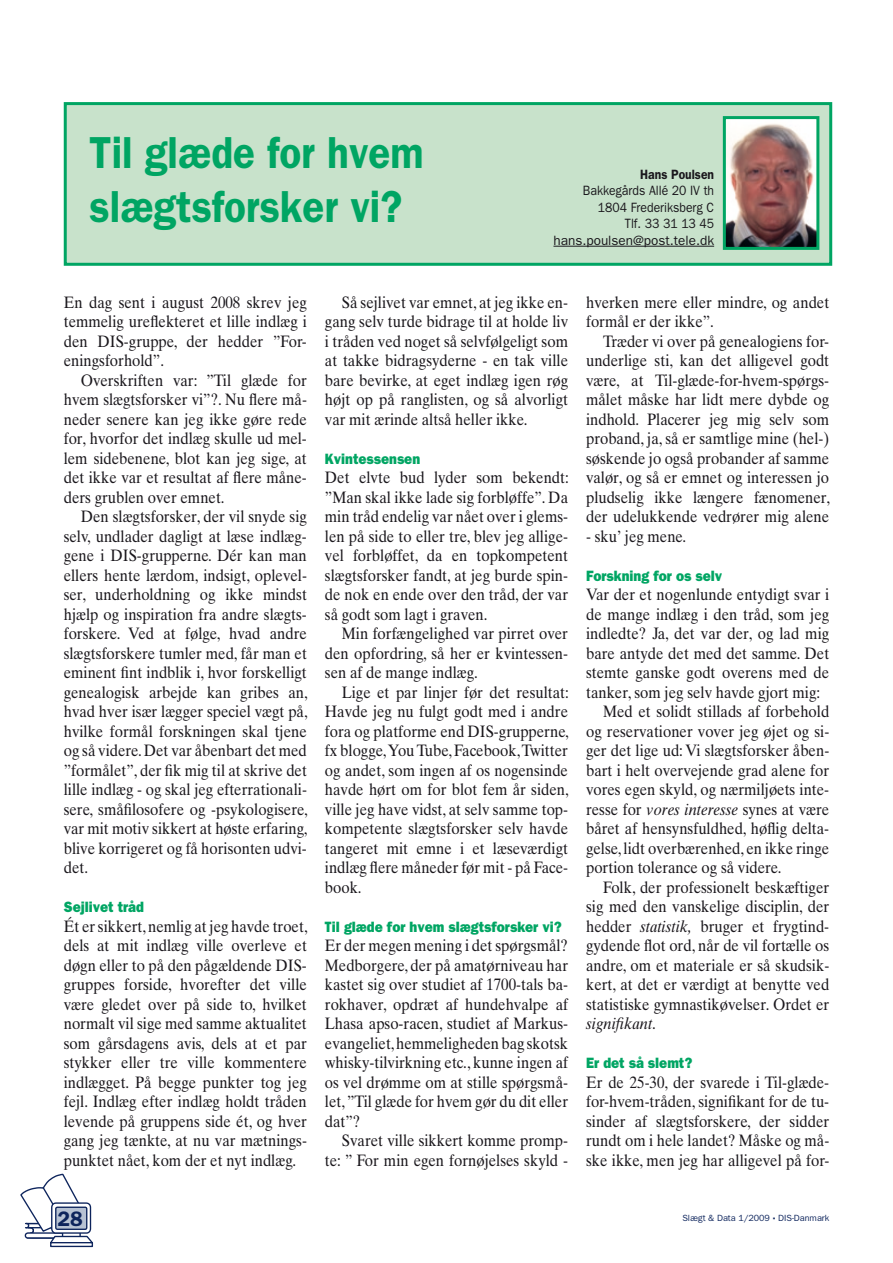
<style>
.page{position:relative;width:893px;height:1263px;background:#fff}
.page>*{position:absolute;margin:0;border:0;box-sizing:border-box;transform-origin:0 0}
.t1{font:600 45px/54px "Franklin Gothic";color:#00a563;scale:.9 1}
.t2{font:600 21px "Franklin Gothic";color:#0d245c}
.t3{font:16.5px/19.5px "Times Ten";color:#1a171c;text-align:justify;scale:.9 1}
.t4{font:italic 16.5px "Times Ten";color:#1a171c;scale:.9 1}
.t5{font:800 15px "Franklin Gothic";color:#00a563;scale:.9 1}
.t6{font:13.5px/16.5px "Franklin Gothic";color:#1a171c;text-align:right;scale:.9 1}
.t7{font:600 13.5px "Franklin Gothic";color:#1a171c;scale:.9 1}
.t8{font:9px "Franklin Gothic";color:#0d245c}
.s1{font-style:italic}
.s2{font-style:normal}
.s3{font-weight:800}
</style>
<div class="page">
<svg style="left:20px;top:1174px;width:73px;height:73px"></svg>
<div style="left:64px;top:102px;width:768px;height:164px;background:#c8e2cb;border:3px solid #00a563"></div>
<hr style="left:553px;top:246px;width:161px;height:1px;background:#1a171c">
<img style="left:727px;top:120px;width:88px;height:126px">
<div style="left:723px;top:116px;width:96px;height:134px;border:3px solid #00a563"></div>
<h1 class="t1" style="left:90px;top:125px;width:373px">Til glæde for hvem slægtsforsker vi?</h1>
<p class="t7" style="left:640px;top:166px;width:84px">Hans Poulsen</p>
<p class="t6" style="left:553px;top:182px;width:180px">Bakkegårds Allé 20 IV th<br>1804 Frederiksberg C<br>Tlf. 33 31 13 45 hans.poulsen@post.tele.dk</p>
<p class="t3" style="left:64px;top:292px;width:272px">En dag sent i august 2008 skrev jeg temmelig ureflekteret et lille indlæg i den DIS-gruppe, der hedder ”For&shy;eningsforhold”.</p>
<p class="t3" style="left:64px;top:370px;width:272px;text-indent:17px">Overskriften var: ”Til glæde for hvem slægtsforsker vi”?. Nu flere må&shy;neder senere kan jeg ikke gøre rede for, hvorfor det indlæg skulle ud mel&shy;lem sidebenene, blot kan jeg sige, at det ikke var et resultat af flere måne&shy;ders grublen over emnet.</p>
<p class="t3" style="left:64px;top:507px;width:273px;text-indent:17px">Den slægtsforsker, der vil snyde sig selv, undlader dagligt at læse indlæg&shy;gene i DIS-grupperne. Dér kan man ellers hente lærdom, indsigt, oplevel&shy;ser, underholdning og ikke mindst hjælp og inspiration fra andre slægts&shy;forskere. Ved at følge, hvad andre slægtsforskere tumler med, får man et eminent fint indblik i, hvor forskelligt genealogisk arbejde kan gribes an, hvad hver især lægger speciel vægt på, hvilke formål forskningen skal tjene og så videre. Det var åbenbart det med ”formålet”, der fik mig til at skrive det lille indlæg - og skal jeg efterrationali&shy;sere, småfilosofere og -psykologisere, var mit motiv sikkert at høste erfaring, blive korrigeret og få horisonten udvi&shy;det.</p>
<p class="t5" style="left:64px;top:898px;width:91px">Sejlivet tråd</p>
<p class="t3" style="left:64px;top:916px;width:273px">Ét er sikkert, nemlig at jeg havde troet, dels at mit indlæg ville overleve et døgn eller to på den pågældende DIS&shy;gruppes forside, hvorefter det ville være gledet over på side to, hvilket normalt vil sige med samme aktualitet som gårsdagens avis, dels at et par stykker eller tre ville kommentere indlægget. På begge punkter tog jeg fejl. Indlæg efter indlæg holdt tråden levende på gruppens side ét, og hver gang jeg tænkte, at nu var mætnings&shy;punktet nået, kom der et nyt indlæg.</p>
<p class="t3" style="left:325px;top:292px;width:272px;text-indent:17px">Så sejlivet var emnet, at jeg ikke en&shy;gang selv turde bidrage til at holde liv i tråden ved noget så selvfølgeligt som at takke bidragsyderne - en tak ville bare bevirke, at eget indlæg igen røg højt op på ranglisten, og så alvorligt var mit ærinde altså heller ikke.</p>
<p class="t5" style="left:325px;top:450px;width:107px">Kvintessensen</p>
<p class="t3" style="left:325px;top:468px;width:273px">Det elvte bud lyder som bekendt: ”Man skal ikke lade sig forbløffe”. Da min tråd endelig var nået over i glems&shy;len på side to eller tre, blev jeg allige&shy;vel forbløffet, da en topkompetent slægtsforsker fandt, at jeg burde spin&shy;de nok en ende over den tråd, der var så godt som lagt i graven.</p>
<p class="t3" style="left:325px;top:624px;width:272px;text-indent:17px">Min forfængelighed var pirret over den opfordring, så her er kvintessen&shy;sen af de mange indlæg.</p>
<p class="t3" style="left:325px;top:682px;width:273px;text-indent:17px">Lige et par linjer før det resultat:<br>Havde jeg nu fulgt godt med i andre fora og platforme end DIS-grupperne, fx blogge, You Tube, Facebook, Twitter og andet, som ingen af os nogensinde havde hørt om for blot fem år siden, ville jeg have vidst, at selv samme top&shy;kompetente slægtsforsker selv havde tangeret mit emne i et læseværdigt indlæg flere måneder før mit - på Face&shy;book.</p>
<p class="t5" style="left:325px;top:918px;width:265px">Til glæde for hvem slægtsforsker vi?</p>
<p class="t3" style="left:325px;top:936px;width:272px">Er der megen mening i det spørgsmål?<br>Medborgere, der på amatørniveau har kastet sig over studiet af 1700-tals ba&shy;rokhaver, opdræt af hundehvalpe af Lhasa apso-racen, studiet af Markus&shy;evangeliet, hemmeligheden bag skotsk whisky-tilvirkning etc., kunne ingen af os vel drømme om at stille spørgsmå&shy;let, ”Til glæde for hvem gør du dit eller dat”?</p>
<p class="t3" style="left:325px;top:1131px;width:272px;text-align:right">Svaret ville sikkert komme promp&shy;te: ” For min egen fornøjelses skyld -</p>
<p class="t3" style="left:586px;top:292px;width:272px">hverken mere eller mindre, og andet formål er der ikke”.</p>
<p class="t3" style="left:586px;top:331px;width:273px;text-indent:17px">Træder vi over på genealogiens for&shy;underlige sti, kan det alligevel godt være, at Til-glæde-for-hvem-spørgs&shy;målet måske har lidt mere dybde og indhold. Placerer jeg mig selv som proband, ja, så er samtlige mine (hel-) søskende jo også probander af samme valør, og så er emnet og interessen jo pludselig ikke længere fænomener, der udelukkende vedrører mig alene</p>
<p class="t3" style="left:586px;top:526px;width:113px">- sku’ jeg mene.</p>
<p class="t5" style="left:586px;top:567px;width:153px">Forskning for os selv</p>
<p class="t3" style="left:586px;top:585px;width:272px">Var der et nogenlunde entydigt svar i</p>
<p class="t3" style="left:586px;top:604px;width:272px">de mange indlæg i den tråd, som jeg</p>
<p class="t3" style="left:586px;top:624px;width:272px">indledte? Ja, det var der, og lad mig</p>
<p class="t3" style="left:586px;top:643px;width:272px">bare antyde det med det samme. Det</p>
<p class="t3" style="left:586px;top:663px;width:272px">stemte ganske godt overens med de</p>
<p class="t3" style="left:586px;top:682px;width:262px">tanker, som jeg selv havde gjort mig:</p>
<p class="t3" style="left:603px;top:702px;width:253px">Med et solidt stillads af forbehold</p>
<p class="t3" style="left:586px;top:721px;width:272px">og reservationer vover jeg øjet og si-</p>
<p class="t3" style="left:586px;top:741px;width:272px">ger det lige ud: Vi slægtsforsker åben-</p>
<p class="t3" style="left:586px;top:760px;width:272px">bart i helt overvejende grad alene for</p>
<p class="t3" style="left:586px;top:780px;width:272px">vores egen skyld, og nærmiljøets inte-</p>
<p class="t3" style="left:586px;top:799px;width:272px">resse for <span class="s1">vores interesse</span> synes at være</p>
<p class="t3" style="left:586px;top:819px;width:272px">båret af hensynsfuldhed, høflig delta-</p>
<p class="t3" style="left:586px;top:838px;width:272px">gelse, lidt overbærenhed, en ikke ringe</p>
<p class="t3" style="left:586px;top:858px;width:219px">portion tolerance og så videre.</p>
<p class="t3" style="left:603px;top:877px;width:253px">Folk, der professionelt beskæftiger</p>
<p class="t3" style="left:586px;top:897px;width:272px">sig med den vanskelige disciplin, der</p>
<p class="t3" style="left:586px;top:916px;width:270px">hedder <span class="s1">statistik,</span> bruger et frygtind-</p>
<p class="t3" style="left:586px;top:936px;width:272px">gydende flot ord, når de vil fortælle os</p>
<p class="t3" style="left:586px;top:955px;width:272px">andre, om et materiale er så skudsik-</p>
<p class="t3" style="left:586px;top:975px;width:272px">kert, at det er værdigt at benytte ved</p>
<p class="t3" style="left:586px;top:994px;width:272px">statistiske gymnastikøvelser. Ordet er</p>
<p class="t4" style="left:586px;top:1014px;width:79px">signifikant<span class="s2">.</span></p>
<p class="t5" style="left:586px;top:1054px;width:120px">Er det så slemt?</p>
<p class="t3" style="left:586px;top:1072px;width:272px">Er de 25-30, der svarede i Til-glæde&shy;for-hvem-tråden, signifikant for de tu&shy;sinder af slægtsforskere, der sidder rundt om i hele landet? Måske og må&shy;ske ikke, men jeg har alligevel på for-</p>
<p class="t2" style="left:58px;top:1206px;width:27px">28</p>
<p class="t8" style="left:682px;top:1213px;width:148px">Slægt &amp; Data 1/2009 <span class="s3">·</span> DIS-Danmark</p>
</div>
